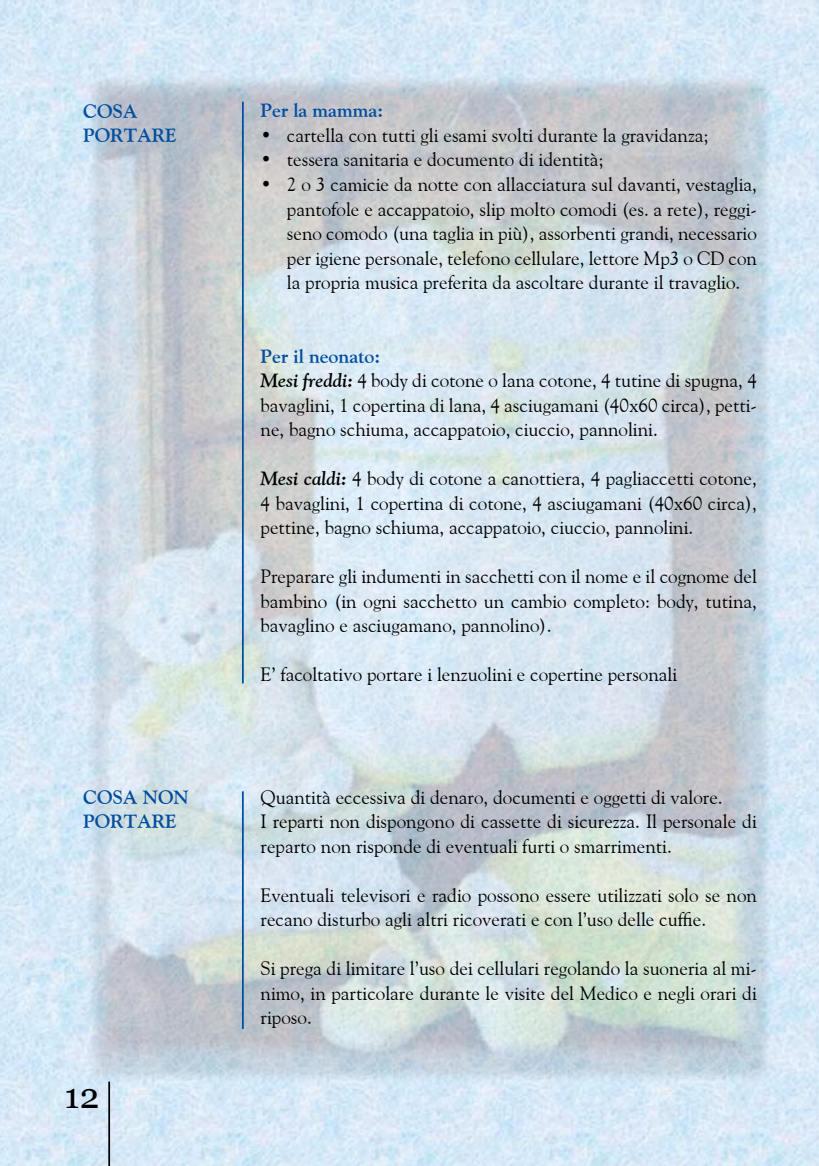
<style>
.page{position:relative;width:819px;height:1166px;background:#fff}
.page>*{position:absolute;margin:0;border:0;box-sizing:border-box;transform-origin:0 0}
.t1{font:35px "Georgia";color:#000}
.t2{font:19.25px/24.5px "Goudy Old Style BT";color:#000;text-align:justify}
.t3{font:700 19.25px/24.5px "Goudy Old Style BT";color:#004d9f}
.s1{font-weight:700;color:#004d9f}
.s2{font-weight:700;font-style:italic}
</style>
<div class="page">
<img style="left:0;top:0;width:819px;height:1166px">
<hr style="left:108px;top:1081px;width:2px;height:85px;background:#000">
<div style="left:87px;top:75px;width:689px;height:1011px;background:#000;opacity:.5"></div>
<img style="left:87px;top:74px;width:671px;height:993px">
<hr style="left:242px;top:102px;width:2px;height:581px;background:#004d9f">
<hr style="left:242px;top:791px;width:2px;height:238px;background:#004d9f">
<p class="t3" style="left:83px;top:98px;width:95px">COSA<br>PORTARE</p>
<p class="t3" style="left:83px;top:784px;width:107px">COSA NON<br>PORTARE</p>
<h1 class="t1" style="left:65px;top:1076px;width:36px">12</h1>
<p class="t3" style="left:260px;top:98px;width:124px">Per la mamma:</p>
<p class="t2" style="left:260px;top:123px;width:449px">• cartella con tutti gli esami svolti durante la gravidanza;</p>
<p class="t2" style="left:260px;top:147px;width:344px">• tessera sanitaria e documento di identità;</p>
<p class="t2" style="left:287px;top:172px;width:471px;text-indent:-26px">• 2 o 3 camicie da notte con allacciatura sul davanti, vestaglia, pantofole e accappatoio, slip molto comodi (es. a rete), reggi&shy;seno comodo (una taglia in più), assorbenti grandi, necessario per igiene personale, telefono cellulare, lettore Mp3 o CD con la propria musica preferita da ascoltare durante il travaglio.</p>
<p class="t2" style="left:260px;top:343px;width:498px;text-align:left"><span class="s1">Per il neonato:<br></span><span class="s2">Mesi freddi:</span> 4 body di cotone o lana cotone, 4 tutine di spugna, 4 bavaglini, 1 copertina di lana, 4 asciugamani (40x60 circa), petti&shy;ne, bagno schiuma, accappatoio, ciuccio, pannolini.</p>
<p class="t2" style="left:260px;top:466px;width:498px"><span class="s2">Mesi caldi:</span> 4 body di cotone a canottiera, 4 pagliaccetti cotone, 4 bavaglini, 1 copertina di cotone, 4 asciugamani (40x60 circa), pettine, bagno schiuma, accappatoio, ciuccio, pannolini.</p>
<p class="t2" style="left:260px;top:564px;width:498px">Preparare gli indumenti in sacchetti con il nome e il cognome del bambino (in ogni sacchetto un cambio completo: body, tutina, bavaglino e asciugamano, pannolino).</p>
<p class="t2" style="left:260px;top:662px;width:418px">E’ facoltativo portare i lenzuolini e copertine personali</p>
<p class="t2" style="left:260px;top:784px;width:498px;text-align:left">Quantità eccessiva di denaro, documenti e oggetti di valore.<br>I reparti non dispongono di cassette di sicurezza. Il personale di reparto non risponde di eventuali furti o smarrimenti.</p>
<p class="t2" style="left:260px;top:882px;width:498px">Eventuali televisori e radio possono essere utilizzati solo se non recano disturbo agli altri ricoverati e con l’uso delle cuffie.</p>
<p class="t2" style="left:260px;top:956px;width:498px">Si prega di limitare l’uso dei cellulari regolando la suoneria al mi&shy;nimo, in particolare durante le visite del Medico e negli orari di riposo.</p>
</div>
